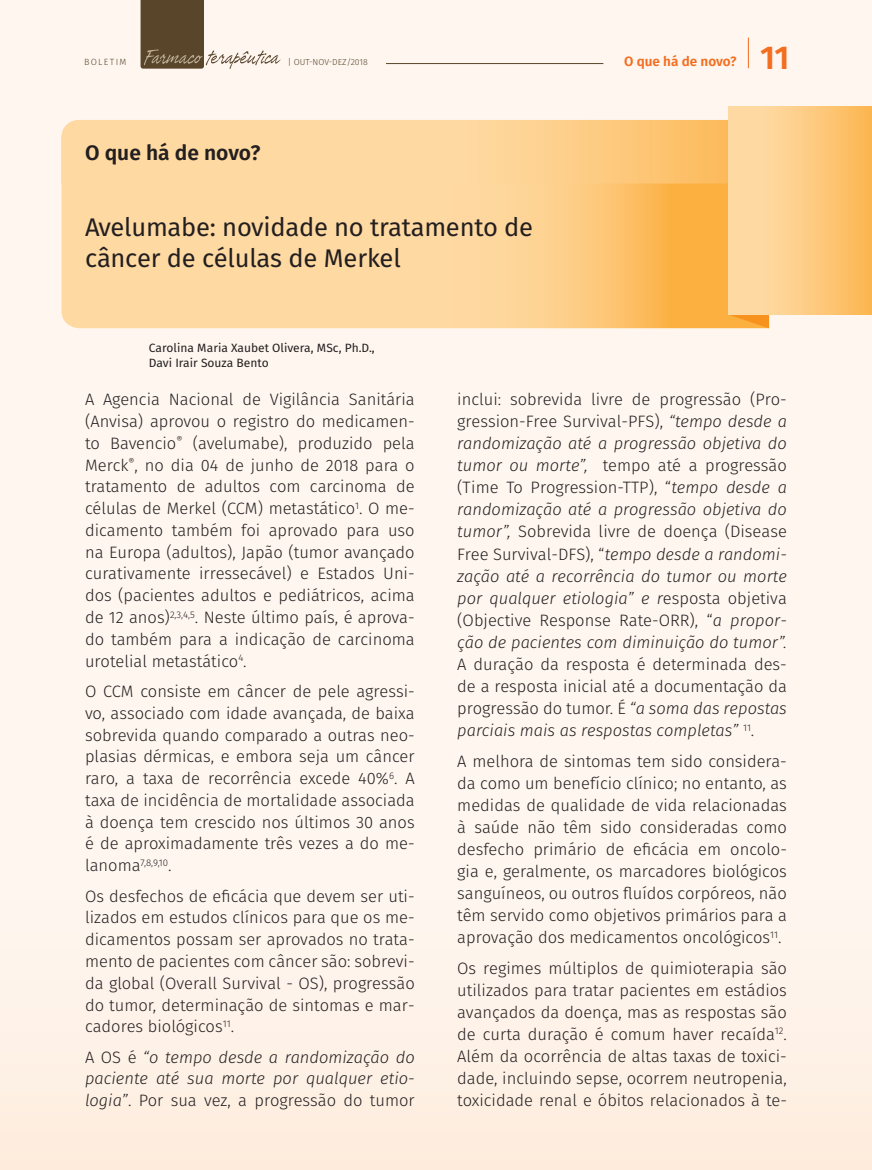
<style>
.page{position:relative;width:872px;height:1170px;background:#fff}
.page>*{position:absolute;margin:0;border:0;box-sizing:border-box;transform-origin:0 0}
.t1{font:600 33px "Fira Sans";color:#f36e21}
.t2{font:25.5px/30.6px "Fira Sans";letter-spacing:-.01em;color:#231f20}
.t3{font:600 21px "Fira Sans";color:#231f20}
.t4{font:300 16.5px/21.8px "Fira Sans";color:#231f20;text-align:justify}
.t5{font:italic 300 16.5px/22px "Fira Sans";color:#231f20;text-align:justify}
.t6{font:600 13.5px "Fira Sans";color:#f36e21}
.t7{font:12px/14.4px "Fira Sans";color:#231f20}
.t8{font:300 9.6px "Fira Sans";color:#231f20}
.t9{font:300 9px "Fira Sans";letter-spacing:.15em;color:#59452a}
.t10{font:300 8.7px "Fira Sans";color:#59452a}
.s1{font-size:16.5px}
.s2{font-style:normal}
.s3{font-style:italic}
</style>
<div class="page">
<div style="left:0;top:0;width:872px;height:1169px;background:linear-gradient(to right,#fef5ed,#fef5ed)"></div>
<svg style="left:141px;top:0;width:140px;height:69px"></svg>
<hr style="left:748px;top:38px;width:1px;height:30px;background:#f36e21">
<hr style="left:386px;top:63px;width:217px;height:1px;background:#59452a">
<svg style="left:61px;top:183px;width:667px;height:145px;background:#fdd18e"></svg>
<svg style="left:61px;top:120px;width:667px;height:63px;background:#fdd394"></svg>
<svg style="left:728px;top:314px;width:41px;height:14px"></svg>
<div style="left:728px;top:106px;width:144px;height:208px;background:linear-gradient(to right,#fee0b2,#fcb958)"></div>
<p class="t9" style="left:84px;top:55px;width:44px">BOLETIM</p>
<p class="t10" style="left:288px;top:55px;width:81px">| OUT-NOV-DEZ/2018</p>
<p class="t6" style="left:624px;top:50px;width:114px">O que há de novo?</p>
<h1 class="t1" style="left:760px;top:30px;width:31px">11</h1>
<p class="t3" style="left:85px;top:135px;width:177px">O que há de novo?</p>
<h2 class="t2" style="left:85px;top:211px;width:450px">Avelumabe: novidade no tratamento de câncer de células de Merkel</h2>
<p class="t7" style="left:149px;top:340px;width:227px">Carolina Maria Xaubet Olivera, MSc, Ph.D.,<br>Davi Irair Souza Bento</p>
<p class="t4" style="left:85px;top:388px;width:331px">A Agencia Nacional de Vigilância Sanitária (Anvisa) aprovou o registro do medicamen&shy;to Bavencio<sup>®</sup> (avelumabe), produzido pela Merck<sup>®</sup>, no dia 04 de junho de 2018 para o tratamento de adultos com carcinoma de células de Merkel (CCM) metastático<sup>1</sup>. O me&shy;dicamento também foi aprovado para uso na Europa (adultos), Japão (tumor avançado curativamente irressecável) e Estados Uni&shy;dos (pacientes adultos e pediátricos, acima de 12 anos)<sup>2,3,4,5</sup>. Neste último país, é aprova&shy;do também para a indicação de carcinoma urotelial metastático<sup>4</sup>.</p>
<p class="t4" style="left:85px;top:680px;width:331px">O CCM consiste em câncer de pele agressi&shy;vo, associado com idade avançada, de baixa sobrevida quando comparado a outras neo&shy;plasias dérmicas, e embora seja um câncer raro, a taxa de recorrência excede 40%<sup>6</sup>. A taxa de incidência de mortalidade associada à doença tem crescido nos últimos 30 anos é de aproximadamente três vezes a do me-</p>
<p class="t8" style="left:85px;top:855px;width:88px"><span class="s1">lanoma</span>7,8,9,10<span class="s1">.</span></p>
<p class="t4" style="left:85px;top:884px;width:331px">Os desfechos de eficácia que devem ser uti&shy;lizados em estudos clínicos para que os me&shy;dicamentos possam ser aprovados no trata&shy;mento de pacientes com câncer são: sobrevi&shy;da global (Overall Survival - OS), progressão do tumor, determinação de sintomas e mar&shy;cadores biológicos<sup>11</sup>.</p>
<p class="t5" style="left:85px;top:1045px;width:331px"><span class="s2">A OS é</span> “o tempo desde a randomização do paciente até sua morte por qualquer etio&shy;logia”<span class="s2">. Por sua vez, a progressão do tumor</span></p>
<p class="t5" style="left:457px;top:388px;width:331px"><span class="s2">inclui: sobrevida livre de progressão (Pro&shy;gression-Free Survival-PFS),</span> “tempo desde a randomização até a progressão objetiva do tumor ou morte”, <span class="s2">tempo até a progressão (Time To Progression-TTP), “</span>tempo desde a randomização até a progressão objetiva do tumor”, <span class="s2">Sobrevida livre de doença (Disease Free Survival-DFS), “</span>tempo desde a randomi&shy;zação até a recorrência do tumor ou morte por qualquer etiologia” e r<span class="s2">esposta objetiva (Objective Response Rate-ORR), “</span>a propor&shy;ção de pacientes com diminuição do tumor”.</p>
<p class="t4" style="left:457px;top:653px;width:331px">A duração da resposta é determinada des&shy;de a resposta inicial até a documentação da progressão do tumor. É <span class="s3">“a soma das repostas parciais mais as respostas completas”</span> <sup>11</sup>.</p>
<p class="t4" style="left:457px;top:749px;width:331px">A melhora de sintomas tem sido considera&shy;da como um benefício clínico; no entanto, as medidas de qualidade de vida relacionadas à saúde não têm sido consideradas como desfecho primário de eficácia em oncolo&shy;gia e, geralmente, os marcadores biológicos sanguíneos, ou outros fluídos corpóreos, não têm servido como objetivos primários para a aprovação dos medicamentos oncológicos<sup>11</sup>.</p>
<p class="t4" style="left:457px;top:956px;width:331px">Os regimes múltiplos de quimioterapia são utilizados para tratar pacientes em estádios avançados da doença, mas as respostas são de curta duração é comum haver recaída<sup>12</sup>.<br>Além da ocorrência de altas taxas de toxici&shy;dade, incluindo sepse, ocorrem neutropenia, toxicidade renal e óbitos relacionados à te-</p>
</div>
